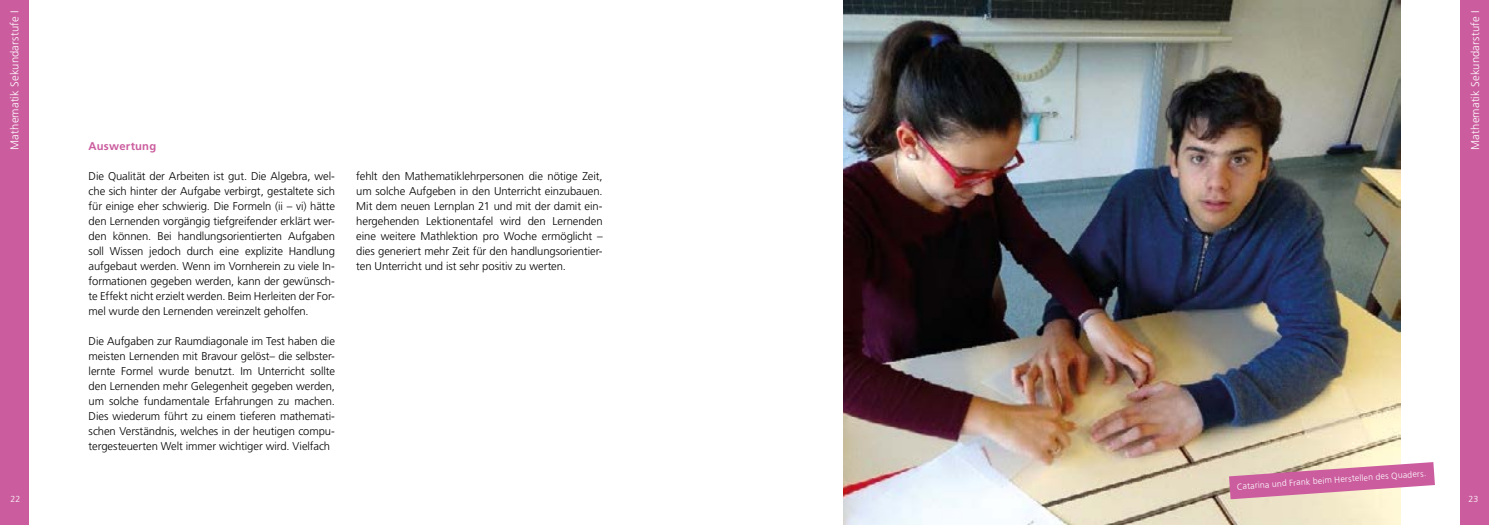
<style>
.page{position:relative;width:1489px;height:525px;background:#fff}
.page>*{position:absolute;margin:0;border:0;box-sizing:border-box;transform-origin:0 0}
.t1{font:300 11.25px/15px "Frutiger LT Std";letter-spacing:-.005em;color:#000;text-align:justify}
.t2{font:300 11.25px "Frutiger LT Std";letter-spacing:.01em;color:#fff}
.t3{font:700 11.25px "Frutiger LT Std";letter-spacing:.02em;color:#cb5d9f}
.t4{font:300 8.75px "Frutiger LT Std";color:#fff}
</style>
<div class="page">
<div style="left:0;top:0;width:28px;height:524px;background:#cb5d9f"></div>
<div style="left:1460px;top:0;width:28px;height:524px;background:#cb5d9f"></div>
<img style="left:843px;top:0;width:557px;height:524px">
<svg style="left:1228px;top:462px;width:206px;height:37px;background:#d891b0"></svg>
<p class="t2" style="left:8px;top:150px;width:140px;rotate:-90deg">Mathematik Sekundarstufe I</p>
<p class="t3" style="left:89px;top:139px;width:69px">Auswertung</p>
<p class="t1" style="left:89px;top:169px;width:248px">Die Qualität der Arbeiten ist gut. Die Algebra, wel&shy;che sich hinter der Aufgabe verbirgt, gestaltete sich für einige eher schwierig. Die Formeln (ii – vi) hätte den Lernenden vorgängig tiefgreifender erklärt wer&shy;den können. Bei handlungsorientierten Aufgaben soll Wissen jedoch durch eine explizite Handlung aufgebaut werden. Wenn im Vornherein zu viele In&shy;formationen gegeben werden, kann der gewünsch&shy;te Effekt nicht erzielt werden. Beim Herleiten der For&shy;mel wurde den Lernenden vereinzelt geholfen.</p>
<p class="t1" style="left:89px;top:334px;width:248px">Die Aufgaben zur Raumdiagonale im Test haben die meisten Lernenden mit Bravour gelöst– die selbster&shy;lernte Formel wurde benutzt. Im Unterricht sollte den Lernenden mehr Gelegenheit gegeben werden, um solche fundamentale Erfahrungen zu machen.<br>Dies wiederum führt zu einem tieferen mathemati&shy;schen Verständnis, welches in der heutigen compu&shy;tergesteuerten Welt immer wichtiger wird. Vielfach</p>
<p class="t1" style="left:356px;top:169px;width:248px">fehlt den Mathematiklehrpersonen die nötige Zeit, um solche Aufgeben in den Unterricht einzubauen.<br>Mit dem neuen Lernplan 21 und mit der damit ein&shy;hergehenden Lektionentafel wird den Lernenden eine weitere Mathlektion pro Woche ermöglicht – dies generiert mehr Zeit für den handlungsorientier&shy;ten Unterricht und ist sehr positiv zu werten.</p>
<p class="t2" style="left:1468px;top:150px;width:140px;rotate:-90deg">Mathematik Sekundarstufe I</p>
<p class="t4" style="left:1236px;top:481px;width:191px;rotate:-4deg">Catarina und Frank beim Herstellen des Quaders.</p>
<p class="t4" style="left:11px;top:494px;width:11px">22</p>
<p class="t4" style="left:1462px;top:494px;width:11px">23</p>
<p class="t4" style="left:1468px;top:494px;width:11px">23</p>
</div>
